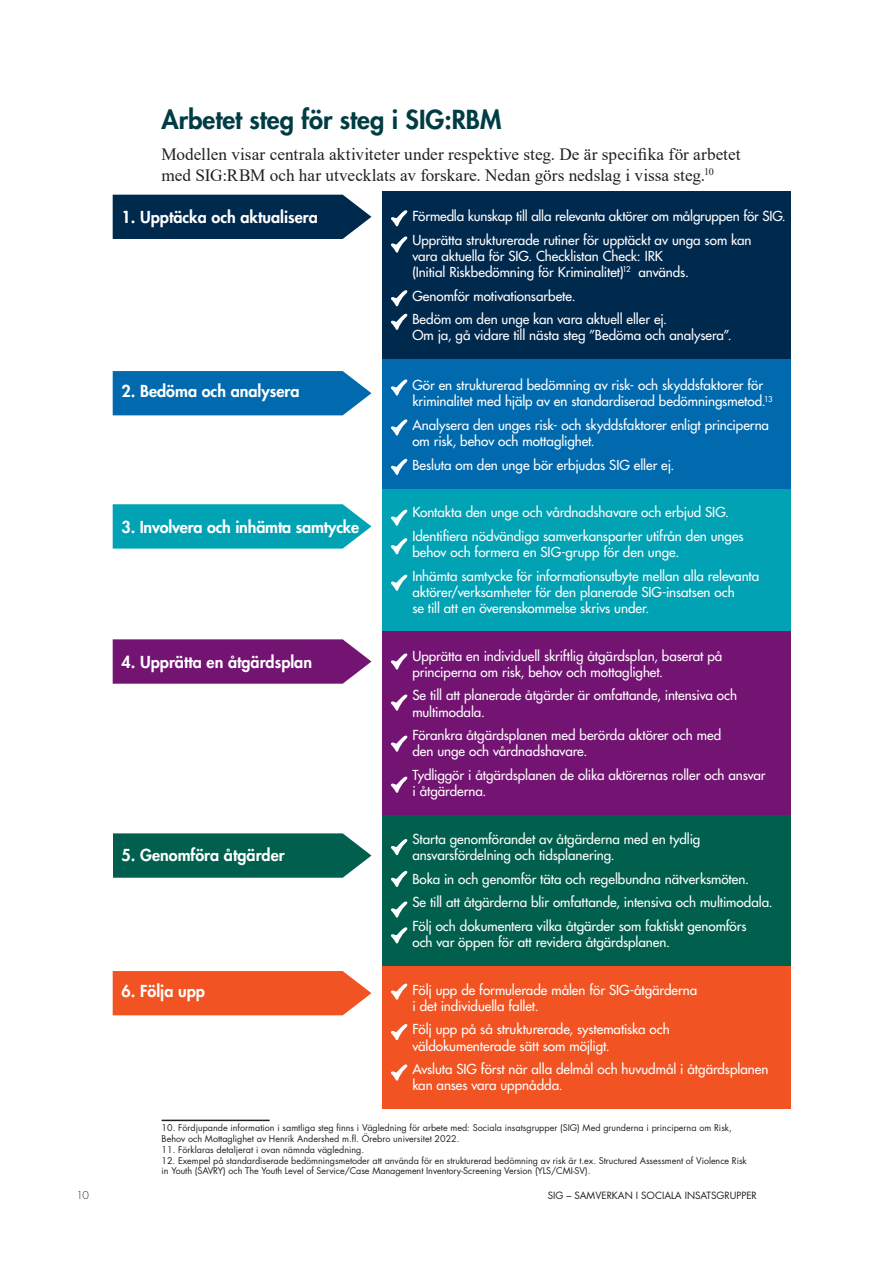
<style>
.page{position:relative;width:893px;height:1263px;background:#fff}
.page>*{position:absolute;margin:0;border:0;box-sizing:border-box;transform-origin:0 0}
.H2-Rubrik_2{font:800 25.5px "Futura Std";color:#003c44}
.Brödtext{font:17.25px/20.7px "Times New Roman";color:#231f20}
.t1{font:800 16.05px "Futura Std";color:#fff}
.t2{font:500 13.35px/16px "Futura Std";letter-spacing:-.005em;color:#fff}
.t3{font:300 10.5px "Futura Std";color:#231f20}
.t4{font:9.75px "Futura Std";color:#231f20}
.Fotnot{font:9px/10.8px "Futura Std";color:#231f20}
</style>
<div class="page">
<hr style="left:162px;top:1120px;width:108px;height:1px;background:#231f20">
<div style="left:382px;top:966px;width:408px;height:142px;background:#f15422"></div>
<div style="left:382px;top:815px;width:408px;height:151px;background:#00604d"></div>
<div style="left:382px;top:630px;width:408px;height:185px;background:#731372"></div>
<div style="left:382px;top:488px;width:408px;height:142px;background:#00a2b4"></div>
<div style="left:382px;top:359px;width:408px;height:129px;background:#016aae"></div>
<div style="left:382px;top:191px;width:408px;height:168px;background:#00294e"></div>
<div style="left:113px;top:195px;width:258px;height:44px;background:#00294e"></div>
<svg style="left:113px;top:371px;width:258px;height:44px;background:#0e71b2"></svg>
<svg style="left:113px;top:504px;width:258px;height:45px;background:#10a8b8"></svg>
<svg style="left:113px;top:639px;width:258px;height:45px;background:#7c227b"></svg>
<svg style="left:113px;top:833px;width:258px;height:45px;background:#106a58"></svg>
<div style="left:113px;top:971px;width:258px;height:44px;background:#f15422"></div>
<svg style="left:391px;top:210px;width:16px;height:17px"></svg>
<svg style="left:391px;top:236px;width:16px;height:17px"></svg>
<svg style="left:391px;top:290px;width:16px;height:17px"></svg>
<svg style="left:391px;top:313px;width:16px;height:17px"></svg>
<svg style="left:391px;top:379px;width:16px;height:17px"></svg>
<svg style="left:391px;top:419px;width:16px;height:17px"></svg>
<svg style="left:391px;top:458px;width:16px;height:17px"></svg>
<svg style="left:391px;top:509px;width:16px;height:17px"></svg>
<svg style="left:391px;top:538px;width:16px;height:17px"></svg>
<svg style="left:391px;top:574px;width:16px;height:17px"></svg>
<svg style="left:391px;top:653px;width:16px;height:17px"></svg>
<svg style="left:391px;top:694px;width:16px;height:17px"></svg>
<svg style="left:391px;top:735px;width:16px;height:17px"></svg>
<svg style="left:391px;top:776px;width:16px;height:17px"></svg>
<svg style="left:391px;top:839px;width:16px;height:16px"></svg>
<svg style="left:391px;top:870px;width:16px;height:17px"></svg>
<svg style="left:391px;top:901px;width:16px;height:17px"></svg>
<svg style="left:391px;top:927px;width:16px;height:17px"></svg>
<svg style="left:391px;top:983px;width:16px;height:17px"></svg>
<svg style="left:391px;top:1024px;width:16px;height:16px"></svg>
<svg style="left:391px;top:1064px;width:16px;height:17px"></svg>
<h2 class="H2-Rubrik_2" style="left:162px;top:103px;width:341px">Arbetet steg för steg i SIG:RBM</h2>
<p class="Brödtext" style="left:162px;top:143px;width:580px">Modellen visar centrala aktiviteter under respektive steg. De är specifika för arbetet med SIG:RBM och har utvecklats av forskare. Nedan görs nedslag i vissa steg.<sup>10</sup> <sup>11</sup> <sup>12</sup></p>
<p class="t1" style="left:122px;top:207px;width:198px">1. Upptäcka och aktualisera</p>
<p class="t2" style="left:412px;top:204px;width:375px;line-height:23.7px">Förmedla kunskap till alla relevanta aktörer om målgruppen för SIG.<br>Upprätta strukturerade rutiner för upptäckt av unga som kan</p>
<p class="t2" style="left:412px;top:248px;width:278px">vara aktuella för SIG. Checklistan Check: IRK (Initial Riskbedömning för Kriminalitet)<sup>12</sup> används.</p>
<p class="t2" style="left:412px;top:284px;width:256px;line-height:23.7px">Genomför motivationsarbete.<br>Bedöm om den unge kan vara aktuell eller ej.</p>
<p class="t2" style="left:412px;top:328px;width:321px">Om ja, gå vidare till nästa steg ”Bedöma och analysera”.</p>
<p class="t1" style="left:122px;top:381px;width:179px">2. Bedöma och analysera</p>
<p class="t2" style="left:412px;top:377px;width:362px">Gör en strukturerad bedömning av risk- och skyddsfaktorer för kriminalitet med hjälp av en standardiserad bedömningsmetod.<sup>13</sup></p>
<p class="t2" style="left:412px;top:417px;width:358px">Analysera den unges risk- och skyddsfaktorer enligt principerna om risk, behov och mottaglighet.</p>
<p class="t2" style="left:412px;top:457px;width:264px">Besluta om den unge bör erbjudas SIG eller ej.</p>
<p class="t2" style="left:412px;top:504px;width:318px">Kontakta den unge och vårdnadshavare och erbjud SIG.</p>
<p class="t1" style="left:122px;top:516px;width:239px">3. Involvera och inhämta samtycke</p>
<p class="t2" style="left:412px;top:528px;width:333px">Identifiera nödvändiga samverkansparter utifrån den unges behov och formera en SIG-grupp för den unge.</p>
<p class="t2" style="left:412px;top:568px;width:348px">Inhämta samtycke för informationsutbyte mellan alla relevanta aktörer/verksamheter för den planerade SIG-insatsen och<br>se till att en överenskommelse skrivs under.</p>
<p class="t1" style="left:122px;top:652px;width:192px">4. Upprätta en åtgärdsplan</p>
<p class="t2" style="left:412px;top:648px;width:312px">Upprätta en individuell skriftlig åtgärdsplan, baserat på principerna om risk, behov och mottaglighet.</p>
<p class="t2" style="left:412px;top:688px;width:326px">Se till att planerade åtgärder är omfattande, intensiva och multimodala.</p>
<p class="t2" style="left:412px;top:727px;width:310px">Förankra åtgärdsplanen med berörda aktörer och med den unge och vårdnadshavare.</p>
<p class="t2" style="left:412px;top:767px;width:355px">Tydliggör i åtgärdsplanen de olika aktörernas roller och ansvar i åtgärderna.</p>
<p class="t2" style="left:412px;top:831px;width:289px">Starta genomförandet av åtgärderna med en tydlig</p>
<p class="t1" style="left:122px;top:845px;width:165px">5. Genomföra åtgärder</p>
<p class="t2" style="left:412px;top:843px;width:362px;line-height:23.7px">ansvarsfördelning och tidsplanering.<br>Boka in och genomför täta och regelbundna nätverksmöten.<br>Se till att åtgärderna blir omfattande, intensiva och multimodala.<br>Följ och dokumentera vilka åtgärder som faktiskt genomförs</p>
<p class="t2" style="left:412px;top:934px;width:259px">och var öppen för att revidera åtgärdsplanen.</p>
<p class="t1" style="left:122px;top:980px;width:85px">6. Följa upp</p>
<p class="t2" style="left:412px;top:982px;width:286px">Följ upp de formulerade målen för SIG-åtgärderna i det individuella fallet.</p>
<p class="t2" style="left:412px;top:1021px;width:259px">Följ upp på så strukturerade, systematiska och väldokumenterade sätt som möjligt.</p>
<p class="t2" style="left:412px;top:1061px;width:357px">Avsluta SIG först när alla delmål och huvudmål i åtgärdsplanen kan anses vara uppnådda.</p>
<p class="Fotnot" style="left:162px;top:1122px;width:572px">10. Fördjupande information i samtliga steg finns i Vägledning för arbete med: Sociala insatsgrupper (SIG) Med grunderna i principerna om Risk,<br>Behov och Mottaglighet av Henrik Andershed m.fl. Örebro universitet 2022.</p>
<p class="Fotnot" style="left:162px;top:1144px;width:204px">11. Förklaras detaljerat i ovan nämnda vägledning.</p>
<p class="Fotnot" style="left:162px;top:1155px;width:587px">12. Exempel på standardiserade bedömningsmetoder att använda för en strukturerad bedömning av risk är t.ex. Structured Assessment of Violence Risk in Youth (SAVRY) och The Youth Level of Service/Case Management Inventory-Screening Version (YLS/CMI-SV).</p>
<p class="t3" style="left:77px;top:1189px;width:14px">10</p>
<p class="t4" style="left:548px;top:1189px;width:211px">SIG – SAMVERKAN I SOCIALA INSATSGRUPPER</p>
</div>
